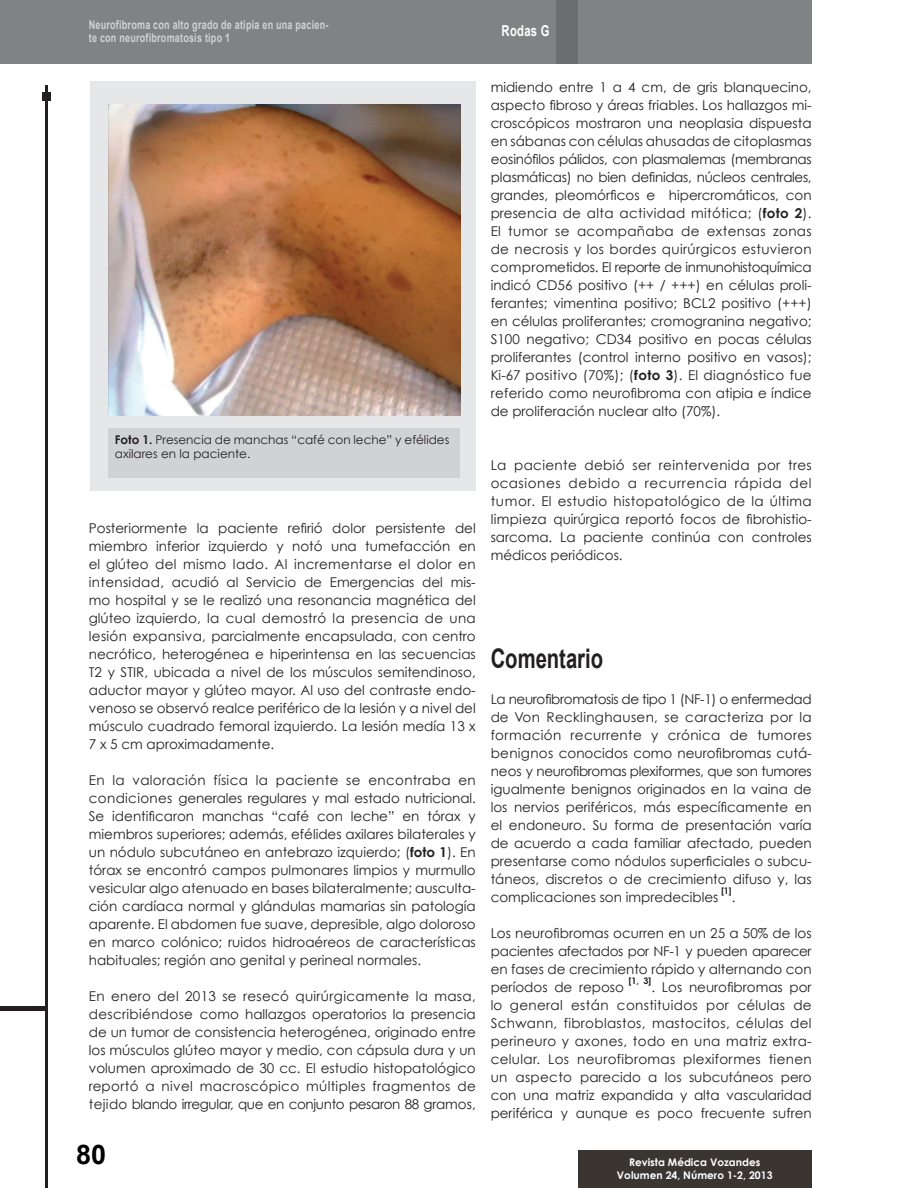
<style>
.page{position:relative;width:918px;height:1188px;background:#fff}
.page>*{position:absolute;margin:0;border:0;box-sizing:border-box;transform-origin:0 0}
.t1{font:700 27px "Arial";color:#231f20;scale:.75 1}
.t2{font:700 27px "Arial";color:#000}
.t3{font:700 15px "Arial";letter-spacing:.025em;color:#fff;scale:.75 1}
.t4{font:13.5px/18px "Century Gothic";color:#231f20;text-align:justify}
.t5{font:700 12px/13.5px "Arial";letter-spacing:.025em;color:#d1d2d4;scale:.75 1}
.t6{font:12px/13.5px "Century Gothic";color:#231f20}
.t7{font:700 10.5px "Century Gothic";color:#fff}
.t8{font:700 9px "Century Gothic";color:#231f20}
.s1{font-weight:700}
</style>
<div class="page">
<div style="left:0;top:0;width:812px;height:64px;background:#808285"></div>
<div style="left:557px;top:0;width:21px;height:64px;background:#6c6d70"></div>
<div style="left:0;top:1006px;width:48px;height:5px;background:#231f20"></div>
<hr style="left:46px;top:86px;width:2px;height:1102px;background:#231f20">
<div style="left:43px;top:93px;width:8px;height:8px;background:#231f20"></div>
<div style="left:578px;top:1150px;width:234px;height:38px;background:#3b3532"></div>
<div style="left:90px;top:82px;width:386px;height:409px;background:#e6e7e9"></div>
<div style="left:109px;top:428px;width:351px;height:50px;background:#d1d2d4"></div>
<img style="left:109px;top:104px;width:351px;height:312px">
<p class="t5" style="left:89px;top:18px;width:321px">Neurofibroma con alto grado de atipia en una pacien&shy;te con neurofibromatosis tipo 1</p>
<p class="t6" style="left:115px;top:433px;width:336px"><span class="s1">Foto 1.</span> Presencia de manchas “café con leche” y efélides axilares en la paciente.</p>
<p class="t4" style="left:89px;top:519px;width:388px">Posteriormente la paciente refirió dolor persistente del miembro inferior izquierdo y notó una tumefacción en el glúteo del mismo lado. Al incrementarse el dolor en intensidad, acudió al Servicio de Emergencias del mis&shy;mo hospital y se le realizó una resonancia magnética del glúteo izquierdo, la cual demostró la presencia de una lesión expansiva, parcialmente encapsulada, con centro necrótico, heterogénea e hiperintensa en las secuencias T2 y STIR, ubicada a nivel de los músculos semitendinoso, aductor mayor y glúteo mayor. Al uso del contraste endo&shy;venoso se observó realce periférico de la lesión y a nivel del músculo cuadrado femoral izquierdo. La lesión medía 13 x 7 x 5 cm aproximadamente.</p>
<p class="t4" style="left:89px;top:771px;width:388px">En la valoración física la paciente se encontraba en condiciones generales regulares y mal estado nutricional.<br>Se identificaron manchas “café con leche” en tórax y miembros superiores; además, efélides axilares bilaterales y un nódulo subcutáneo en antebrazo izquierdo; (<span class="s1">foto 1</span>). En tórax se encontró campos pulmonares limpios y murmullo vesicular algo atenuado en bases bilateralmente; ausculta&shy;ción cardíaca normal y glándulas mamarias sin patología aparente. El abdomen fue suave, depresible, algo doloroso en marco colónico; ruidos hidroaéreos de características habituales; región ano genital y perineal normales.</p>
<p class="t4" style="left:89px;top:987px;width:388px">En enero del 2013 se resecó quirúrgicamente la masa, describiéndose como hallazgos operatorios la presencia de un tumor de consistencia heterogénea, originado entre los músculos glúteo mayor y medio, con cápsula dura y un volumen aproximado de 30 cc. El estudio histopatológico reportó a nivel macroscópico múltiples fragmentos de tejido blando irregular, que en conjunto pesaron 88 gramos,</p>
<p class="t2" style="left:76px;top:1136px;width:32px">80</p>
<p class="t3" style="left:502px;top:21px;width:65px">Rodas G</p>
<p class="t4" style="left:491px;top:78px;width:323px">midiendo entre 1 a 4 cm, de gris blanquecino, aspecto fibroso y áreas friables. Los hallazgos mi&shy;croscópicos mostraron una neoplasia dispuesta en sábanas con células ahusadas de citoplasmas eosinófilos pálidos, con plasmalemas (membranas plasmáticas) no bien definidas, núcleos centrales, grandes, pleomórficos e hipercromáticos, con presencia de alta actividad mitótica; (<span class="s1">foto 2</span>).<br>El tumor se acompañaba de extensas zonas de necrosis y los bordes quirúrgicos estuvieron comprometidos. El reporte de inmunohistoquímica indicó CD56 positivo (++ / +++) en células proli&shy;ferantes; vimentina positivo; BCL2 positivo (+++) en células proliferantes; cromogranina negativo; S100 negativo; CD34 positivo en pocas células proliferantes (control interno positivo en vasos); Ki-67 positivo (70%); (<span class="s1">foto 3</span>). El diagnóstico fue referido como neurofibroma con atipia e índice de proliferación nuclear alto (70%).</p>
<p class="t4" style="left:491px;top:456px;width:323px">La paciente debió ser reintervenida por tres ocasiones debido a recurrencia rápida del tumor. El estudio histopatológico de la última limpieza quirúrgica reportó focos de fibrohistio&shy;sarcoma. La paciente continúa con controles médicos periódicos.</p>
<p class="t1" style="left:491px;top:640px;width:152px">Comentario</p>
<p class="t4" style="left:491px;top:690px;width:323px">La neurofibromatosis de tipo 1 (NF-1) o enfermedad de Von Recklinghausen, se caracteriza por la formación recurrente y crónica de tumores benignos conocidos como neurofibromas cutá&shy;neos y neurofibromas plexiformes, que son tumores igualmente benignos originados en la vaina de los nervios periféricos, más específicamente en el endoneuro. Su forma de presentación varía de acuerdo a cada familiar afectado, pueden presentarse como nódulos superficiales o subcu&shy;táneos, discretos o de crecimiento difuso y, las complicaciones son impredecibles</p>
<p class="t8" style="left:721px;top:885px;width:12px">[1]</p>
<p class="t4" style="left:732px;top:888px;width:5px">.</p>
<p class="t4" style="left:491px;top:924px;width:323px">Los neurofibromas ocurren en un 25 a 50% de los pacientes afectados por NF-1 y pueden aparecer en fases de crecimiento rápido y alternando con períodos de reposo</p>
<p class="t8" style="left:629px;top:975px;width:24px">[1, 3]</p>
<p class="t4" style="left:491px;top:978px;width:323px;text-indent:161px">. Los neurofibromas por lo general están constituidos por células de Schwann, fibroblastos, mastocitos, células del perineuro y axones, todo en una matriz extra&shy;celular. Los neurofibromas plexiformes tienen un aspecto parecido a los subcutáneos pero con una matriz expandida y alta vascularidad periférica y aunque es poco frecuente sufren</p>
<p class="t7" style="left:629px;top:1156px;width:133px">Revista Médica Vozandes</p>
<p class="t7" style="left:617px;top:1168px;width:157px">Volumen 24, Número 1-2, 2013</p>
</div>
